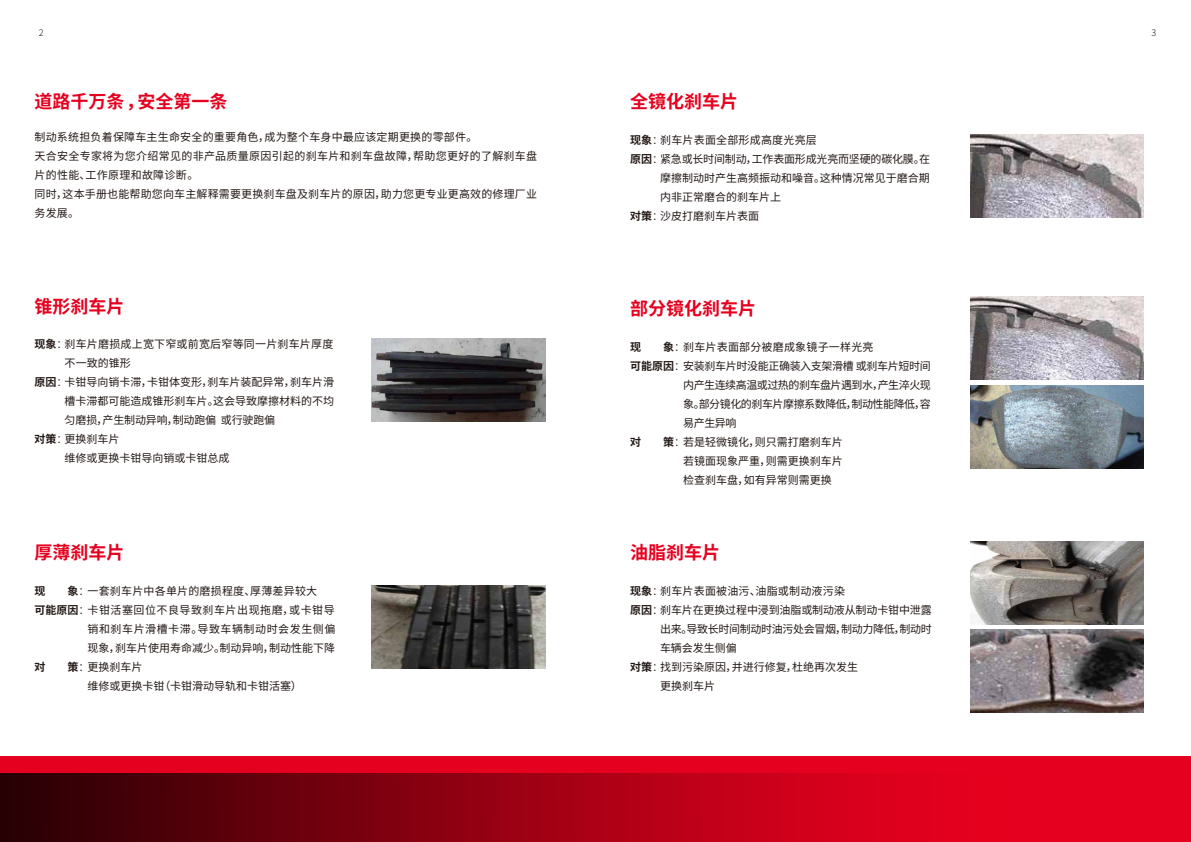
<style>
.page{position:relative;width:1191px;height:842px;background:#fff}
.page>*{position:absolute;margin:0;border:0;box-sizing:border-box;transform-origin:0 0}
.t1{font:700 18px "Noto Sans CJ Ksc";color:#e6001f}
.t2{font:11px/19px "Noto Sans CJ Ksc";color:#221815}
.t3{font:11px/19px "Noto Sans CJ Ksc";letter-spacing:.02em;color:#221815}
.t4{font:11px/19px "Noto Sans CJ Ksc";letter-spacing:-.03em;color:#221815}
.t5{font:700 11px/19px "Noto Sans CJ Ksc";color:#221815}
.t6{font:300 9px "Noto Sans CJ Ksc";color:#231614}
.s1{font-weight:300}
.s2{color:#fff}
</style>
<div class="page">
<img style="left:372px;top:339px;width:173px;height:83px">
<img style="left:372px;top:585px;width:173px;height:84px">
<img style="left:970px;top:134px;width:173px;height:83px">
<img style="left:970px;top:541px;width:173px;height:83px">
<img style="left:970px;top:629px;width:173px;height:84px">
<img style="left:970px;top:297px;width:173px;height:83px">
<img style="left:970px;top:385px;width:173px;height:83px">
<div style="left:0;top:756px;width:1191px;height:86px;background:#e6001f"></div>
<svg style="left:0;top:774px;width:880px;height:68px;background:#870010"></svg>
<p class="t6" style="left:39px;top:27px;width:6px">2</p>
<p class="t6" style="left:1151px;top:27px;width:6px">3</p>
<h1 class="t1" style="left:34px;top:91px;width:195px">道路千万条 ，安全第一条</h1>
<p class="t3" style="left:34px;top:128px;width:504px">制动系统担负着保障车主生命安全的重要角色，成为整个车身中最应该定期更换的零部件。<br>天合安全专家将为您介绍常见的非产品质量原因引起的刹车片和刹车盘故障，帮助您更好的了解刹车盘片的性能、工作原理和故障诊断。<br>同时，这本手册也能帮助您向车主解释需要更换刹车盘及刹车片的原因，助力您更专业更高效的修理厂业务发展。</p>
<h1 class="t1" style="left:630px;top:91px;width:109px">全镜化刹车片</h1>
<p class="t5" style="left:630px;top:130px;width:34px">现象<span class="s1">：</span>原因<span class="s1">：</span></p>
<p class="t2" style="left:660px;top:130px;width:271px">刹车片表面全部形成高度光亮层<br>紧急或长时间制动，工作表面形成光亮而坚硬的碳化膜。在摩擦制动时产生高频振动和噪音。这种情况常见于磨合期内非正常磨合的刹车片上<br>沙皮打磨刹车片表面</p>
<p class="t5" style="left:630px;top:206px;width:34px">对策<span class="s1">：</span></p>
<h1 class="t1" style="left:34px;top:296px;width:92px">锥形刹车片</h1>
<p class="t5" style="left:34px;top:335px;width:34px">现象<span class="s1">：</span></p>
<p class="t5" style="left:34px;top:373px;width:34px">原因<span class="s1">：</span></p>
<p class="t2" style="left:64px;top:335px;width:271px">刹车片磨损成上宽下窄或前宽后窄等同一片刹车片厚度不一致的锥形<br>卡钳导向销卡滞，卡钳体变形，刹车片装配异常，刹车片滑槽卡滞都可能造成锥形刹车片。这会导致摩擦材料的不均匀磨损，产生制动异响，制动跑偏 或行驶跑偏<br>更换刹车片<br>维修或更换卡钳导向销或卡钳总成</p>
<p class="t5" style="left:34px;top:430px;width:34px">对策<span class="s1">：</span></p>
<h1 class="t1" style="left:630px;top:298px;width:127px">部分镜化刹车片</h1>
<p class="t4" style="left:683px;top:337px;width:249px">刹车片表面部分被磨成象镜子一样光亮<br>安装刹车片时没能正确装入支架滑槽 或刹车片短时间内产生连续高温或过热的刹车盘片遇到水，产生淬火现象。部分镜化的刹车片摩擦系数降低，制动性能降低，容易产生异响<br>若是轻微镜化，则只需打磨刹车片<br>若镜面现象严重，则需更换刹车片<br>检查刹车盘，如有异常则需更换</p>
<p class="t5" style="left:630px;top:337px;width:56px">现<span class="s2">能原</span>象<span class="s1">：</span>可能原因<span class="s1">：</span></p>
<p class="t5" style="left:630px;top:432px;width:56px">对<span class="s2">能原</span>策<span class="s1">：</span></p>
<h1 class="t1" style="left:34px;top:543px;width:92px">厚薄刹车片</h1>
<h1 class="t1" style="left:630px;top:543px;width:91px">油脂刹车片</h1>
<p class="t5" style="left:34px;top:582px;width:56px">现<span class="s2">能原</span>象<span class="s1">：</span>可能原因<span class="s1">：</span></p>
<p class="t3" style="left:87px;top:582px;width:249px">一套刹车片中各单片的磨损程度、厚薄差异较大<br>卡钳活塞回位不良导致刹车片出现拖磨，或卡钳导销和刹车片滑槽卡滞。导致车辆制动时会发生侧偏现象，刹车片使用寿命减少。制动异响，制动性能下降更换刹车片<br>维修或更换卡钳（卡钳滑动导轨和卡钳活塞）</p>
<p class="t5" style="left:34px;top:658px;width:56px">对<span class="s2">能原</span>策<span class="s1">：</span></p>
<p class="t5" style="left:630px;top:582px;width:34px">现象<span class="s1">：</span>原因<span class="s1">：</span></p>
<p class="t2" style="left:660px;top:582px;width:273px">刹车片表面被油污、油脂或制动液污染<br>刹车片在更换过程中浸到油脂或制动液从制动卡钳中泄露出来。导致长时间制动时油污处会冒烟，制动力降低，制动时车辆会发生侧偏<br>找到污染原因，并进行修复，杜绝再次发生<br>更换刹车片</p>
<p class="t5" style="left:630px;top:658px;width:34px">对策<span class="s1">：</span></p>
</div>
